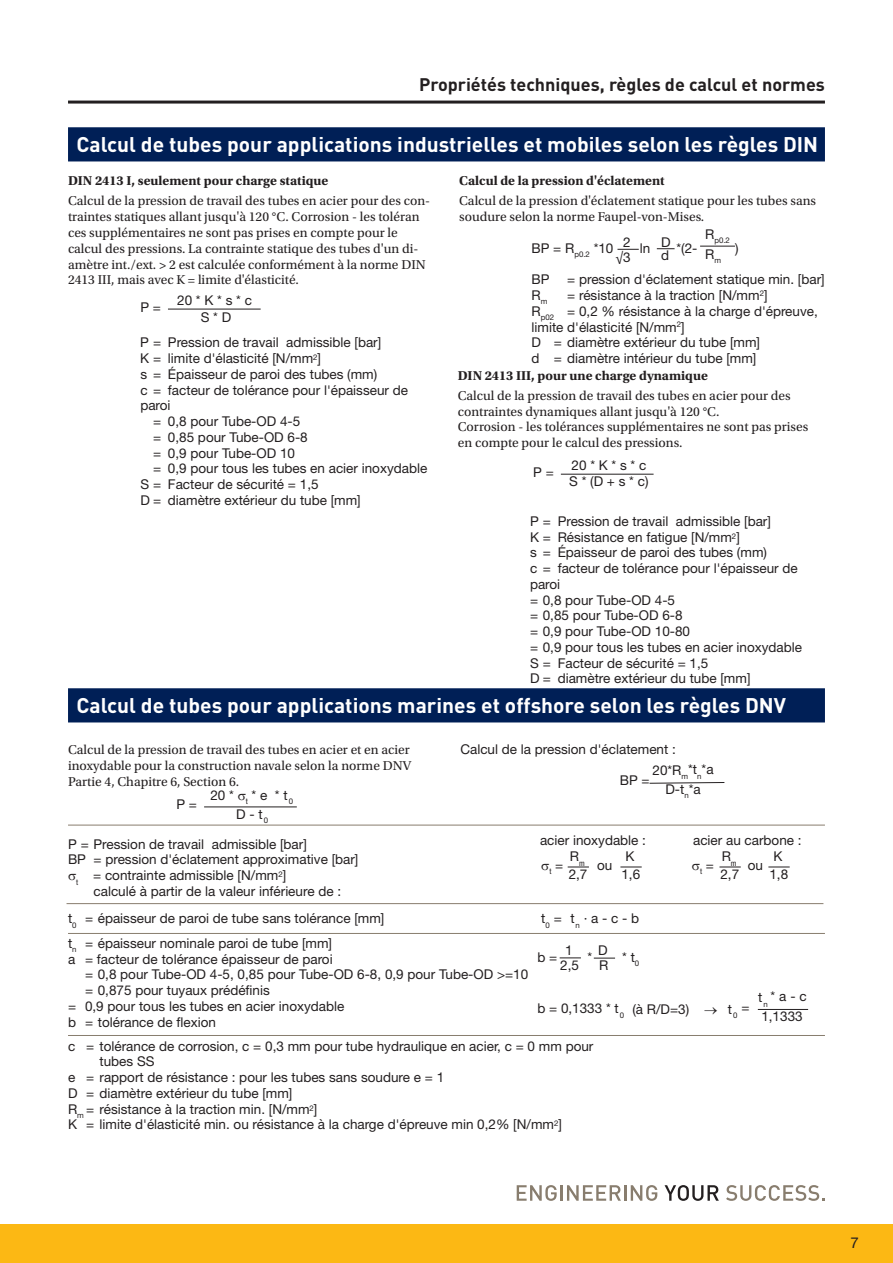
<style>
.page{position:relative;width:893px;height:1263px;background:#fff}
.page>*{position:absolute;margin:0;border:0;box-sizing:border-box;transform-origin:0 0}
.t1{font:700 21px "DINOT";color:#fff}
.t2{font:700 18px "DINOT";color:#231f20}
.t3{font:15px "Helvetica Neue LT Std";color:#231f20}
.t4{font:13.5px/15.8px "Helvetica Neue LT Std";color:#231f20}
.t5{font:13.5px/15.8px "Utopia Std";color:#231f20}
.t6{font:700 13.5px "Utopia Std";color:#231f20}
.t7{font:7.8px "Helvetica Neue LT Std";color:#231f20}
.t8{font:condensed 7.8px "Helvetica Neue LT Std";color:#231f20}
</style>
<div class="page">
<div style="left:0;top:1225px;width:893px;height:38px;background:#fcb814"></div>
<svg style="left:517px;top:1185px;width:40px;height:16px"></svg>
<hr style="left:560px;top:1185px;width:3px;height:16px;background:#887d6e">
<svg style="left:567px;top:1185px;width:90px;height:16px"></svg>
<svg style="left:665px;top:1185px;width:54px;height:16px"></svg>
<svg style="left:726px;top:1185px;width:99px;height:16px"></svg>
<hr style="left:68px;top:101px;width:757px;height:3px;background:#231f20">
<div style="left:68px;top:688px;width:757px;height:34px;background:#001f56"></div>
<hr style="left:204px;top:807px;width:93px;height:1px;background:#231f20">
<svg style="left:568px;top:867px;width:21px;height:1px"></svg>
<svg style="left:620px;top:867px;width:22px;height:1px"></svg>
<hr style="left:758px;top:1009px;width:50px;height:1px;background:#231f20">
<svg style="left:719px;top:867px;width:22px;height:1px"></svg>
<svg style="left:768px;top:867px;width:22px;height:1px"></svg>
<hr style="left:68px;top:825px;width:757px;height:1px;background:#887d6e">
<hr style="left:67px;top:903px;width:756px;height:1px;background:#887d6e">
<hr style="left:68px;top:933px;width:757px;height:1px;background:#887d6e">
<hr style="left:68px;top:1035px;width:757px;height:1px;background:#887d6e">
<div style="left:68px;top:127px;width:757px;height:34px;background:#001f56"></div>
<hr style="left:168px;top:309px;width:93px;height:1px;background:#231f20">
<hr style="left:561px;top:474px;width:93px;height:1px;background:#231f20">
<svg style="left:617px;top:249px;width:22px;height:1px"></svg>
<svg style="left:657px;top:248px;width:18px;height:1px"></svg>
<hr style="left:700px;top:246px;width:35px;height:1px;background:#231f20">
<svg style="left:649px;top:782px;width:76px;height:2px"></svg>
<svg style="left:560px;top:958px;width:21px;height:1px"></svg>
<svg style="left:594px;top:958px;width:21px;height:1px"></svg>
<h2 class="t2" style="left:419px;top:72px;width:407px">Propriétés techniques, règles de calcul et normes</h2>
<h1 class="t1" style="left:77px;top:130px;width:743px">Calcul de tubes pour applications industrielles et mobiles selon les règles DIN</h1>
<p class="t6" style="left:68px;top:173px;width:262px">DIN 2413 I, seulement pour charge statique</p>
<p class="t5" style="left:68px;top:193px;width:364px">Calcul de la pression de travail des tubes en acier pour des con&shy;traintes statiques allant jusqu'à 120 °C. Corrosion - les toléran ces supplémentaires ne sont pas prises en compte pour le calcul des pressions. La contrainte statique des tubes d'un di&shy;amètre int./ext. &gt; 2 est calculée conformément à la norme DIN 2413 III, mais avec K = limite d'élasticité.</p>
<p class="t6" style="left:459px;top:173px;width:207px">Calcul de la pression d'éclatement</p>
<p class="t5" style="left:459px;top:193px;width:358px">Calcul de la pression d'éclatement statique pour les tubes sans soudure selon la norme Faupel-von-Mises.</p>
<p class="t4" style="left:531px;top:240px;width:83px">BP = R<sub>p0.2</sub> *10</p>
<p class="t4" style="left:640px;top:240px;width:12px">ln</p>
<p class="t4" style="left:676px;top:240px;width:23px">*(2-</p>
<p class="t4" style="left:735px;top:240px;width:5px">)</p>
<p class="t4" style="left:531px;top:271px;width:19px">BP</p>
<p class="t4" style="left:567px;top:271px;width:259px">= pression d'éclatement statique min. [bar]</p>
<p class="t4" style="left:531px;top:287px;width:17px">R<sub>m</sub></p>
<p class="t4" style="left:616px;top:234px;width:17px;text-align:center">2 √3</p>
<p class="t4" style="left:661px;top:235px;width:11px;line-height:14px">D d</p>
<p class="t7" style="left:705px;top:236px;width:26px"><sup>R</sup>p0.2</p>
<p class="t4" style="left:705px;top:246px;width:17px">R<sub>m</sub></p>
<p class="t4" style="left:531px;top:287px;width:288px;text-indent:36px">= résistance à la traction [N/mm<sup>2</sup>]<br>R<sub>p02</sub> = 0,2 % résistance à la charge d'épreuve, limite d'élasticité [N/mm<sup>2</sup>]<br>D = diamètre extérieur du tube [mm]<br>d = diamètre intérieur du tube [mm]</p>
<p class="t4" style="left:140px;top:299px;width:22px">P =</p>
<p class="t4" style="left:177px;top:291px;width:76px;line-height:17.5px;text-align:center">20 * K * s * c<br>S * D</p>
<p class="t4" style="left:140px;top:334px;width:242px">P = Pression de travail admissible [bar]</p>
<p class="t4" style="left:140px;top:350px;width:182px">K = limite d'élasticité [N/mm<sup>2</sup>]</p>
<p class="t4" style="left:140px;top:366px;width:238px">s = Épaisseur de paroi des tubes (mm)</p>
<p class="t4" style="left:140px;top:382px;width:269px">c = facteur de tolérance pour l'épaisseur de</p>
<p class="t4" style="left:140px;top:397px;width:32px">paroi</p>
<p class="t4" style="left:153px;top:413px;width:149px">= 0,8 pour Tube-OD 4-5</p>
<p class="t4" style="left:153px;top:429px;width:156px">= 0,85 pour Tube-OD 6-8</p>
<p class="t4" style="left:153px;top:445px;width:143px">= 0,9 pour Tube-OD 10</p>
<p class="t4" style="left:153px;top:460px;width:276px">= 0,9 pour tous les tubes en acier inoxydable</p>
<p class="t4" style="left:140px;top:476px;width:180px">S = Facteur de sécurité = 1,5</p>
<p class="t4" style="left:140px;top:492px;width:222px">D = diamètre extérieur du tube [mm]</p>
<p class="t6" style="left:458px;top:368px;width:252px">DIN 2413 III, pour une charge dynamique</p>
<p class="t5" style="left:458px;top:388px;width:352px">Calcul de la pression de travail des tubes en acier pour des contraintes dynamiques allant jusqu'à 120 °C.<br>Corrosion - les tolérances supplémentaires ne sont pas prises en compte pour le calcul des pressions.</p>
<p class="t4" style="left:533px;top:464px;width:22px">P =</p>
<p class="t4" style="left:569px;top:457px;width:81px;line-height:16.4px">20 * K * s * c<br>S * (D + s * c)</p>
<p class="t4" style="left:530px;top:513px;width:274px">P = Pression de travail admissible [bar]<br>K = Résistance en fatigue [N/mm<sup>2</sup>]<br>s = Épaisseur de paroi des tubes (mm)<br>c = facteur de tolérance pour l'épaisseur de paroi<br>= 0,8 pour Tube-OD 4-5<br>= 0,85 pour Tube-OD 6-8<br>= 0,9 pour Tube-OD 10-80<br>= 0,9 pour tous les tubes en acier inoxydable<br>S = Facteur de sécurité = 1,5<br>D = diamètre extérieur du tube [mm]</p>
<h1 class="t1" style="left:77px;top:691px;width:711px">Calcul de tubes pour applications marines et offshore selon les règles DNV</h1>
<p class="t5" style="left:68px;top:742px;width:345px;text-align:justify">Calcul de la pression de travail des tubes en acier et en acier inoxydable pour la construction navale selon la norme DNV Partie 4, Chapitre 6, Section 6.</p>
<p class="t4" style="left:460px;top:741px;width:217px">Calcul de la pression d'éclatement :</p>
<p class="t4" style="left:620px;top:772px;width:31px">BP =</p>
<p class="t4" style="left:652px;top:760px;width:63px;line-height:19.5px;text-align:center">20*R<sub>m</sub>*t<sub>n</sub>*a<br>D-t<sub>n</sub>*a</p>
<p class="t4" style="left:176px;top:796px;width:22px">P =</p>
<p class="t4" style="left:210px;top:785px;width:84px;line-height:19.2px;text-align:center">20 * <sub>t</sub> * e * t<sub>0<br></sub>D - t<sub>0</sub></p>
<p class="t4" style="left:68px;top:836px;width:240px">P = Pression de travail admissible [bar]</p>
<p class="t4" style="left:68px;top:851px;width:292px">BP = pression d'éclatement approximative [bar]</p>
<p class="t4" style="left:76px;top:867px;width:212px"><sub>t</sub> = contrainte admissible [N/mm<sup>2</sup>]</p>
<p class="t4" style="left:94px;top:883px;width:249px">calculé à partir de la valeur inférieure de :</p>
<p class="t4" style="left:540px;top:832px;width:108px">acier inoxydable :</p>
<p class="t4" style="left:693px;top:832px;width:110px">acier au carbone :</p>
<p class="t4" style="left:569px;top:847px;width:20px;line-height:17.9px">R<sub>m<br></sub>2,7</p>
<p class="t4" style="left:621px;top:847px;width:20px;line-height:17.9px;text-align:center">K<br>1,6</p>
<p class="t4" style="left:720px;top:847px;width:20px;line-height:17.9px">R<sub>m<br></sub>2,7</p>
<p class="t4" style="left:769px;top:847px;width:20px;line-height:17.9px;text-align:center">K<br>1,8</p>
<p class="t8" style="left:549px;top:867px;width:15px">t <sup>=</sup></p>
<p class="t4" style="left:597px;top:857px;width:17px">ou</p>
<p class="t8" style="left:700px;top:867px;width:15px">t <sup>=</sup></p>
<p class="t4" style="left:748px;top:857px;width:17px">ou</p>
<p class="t4" style="left:68px;top:910px;width:318px">t<sub>0</sub> = épaisseur de paroi de tube sans tolérance [mm]</p>
<p class="t4" style="left:541px;top:910px;width:99px">t<sub>0</sub> = t<sub>n</sub> · a - c - b</p>
<p class="t4" style="left:68px;top:935px;width:266px">t<sub>n</sub> = épaisseur nominale paroi de tube [mm]</p>
<p class="t4" style="left:68px;top:951px;width:266px">a = facteur de tolérance épaisseur de paroi</p>
<p class="t4" style="left:85px;top:967px;width:445px">= 0,8 pour Tube-OD 4-5, 0,85 pour Tube-OD 6-8, 0,9 pour Tube-OD &gt;=10</p>
<p class="t4" style="left:85px;top:982px;width:186px">= 0,875 pour tuyaux prédéfinis</p>
<p class="t4" style="left:68px;top:998px;width:278px">= 0,9 pour tous les tubes en acier inoxydable</p>
<p class="t4" style="left:68px;top:1014px;width:150px">b = tolérance de flexion</p>
<p class="t4" style="left:560px;top:942px;width:20px;line-height:15.3px;text-align:center">1<br>2,5</p>
<p class="t4" style="left:598px;top:942px;width:12px;line-height:15.3px">D<br>R</p>
<p class="t4" style="left:537px;top:949px;width:21px">b =</p>
<p class="t4" style="left:587px;top:949px;width:53px">* * t<sub>0</sub></p>
<p class="t4" style="left:537px;top:1000px;width:214px">b = 0,1333 * t<sub>0</sub> (à R/D=3) → t<sub>0</sub> =</p>
<p class="t4" style="left:68px;top:1038px;width:527px">c = tolérance de corrosion, c = 0,3 mm pour tube hydraulique en acier, c = 0 mm pour</p>
<p class="t4" style="left:100px;top:1053px;width:57px">tubes SS</p>
<p class="t4" style="left:68px;top:1069px;width:378px">e = rapport de résistance : pour les tubes sans soudure e = 1</p>
<p class="t4" style="left:68px;top:1085px;width:226px">D = diamètre extérieur du tube [mm]</p>
<p class="t4" style="left:68px;top:1101px;width:251px">R<sub>m</sub> = résistance à la traction min. [N/mm<sup>2</sup>]</p>
<p class="t4" style="left:68px;top:1116px;width:495px">K = limite d'élasticité min. ou résistance à la charge d'épreuve min 0,2% [N/mm<sup>2</sup>]</p>
<p class="t4" style="left:758px;top:985px;width:50px;line-height:20.9px">t<sub>n</sub>* a - c<br>1,1333</p>
<p class="t3" style="left:850px;top:1233px;width:10px">7</p>
</div>
